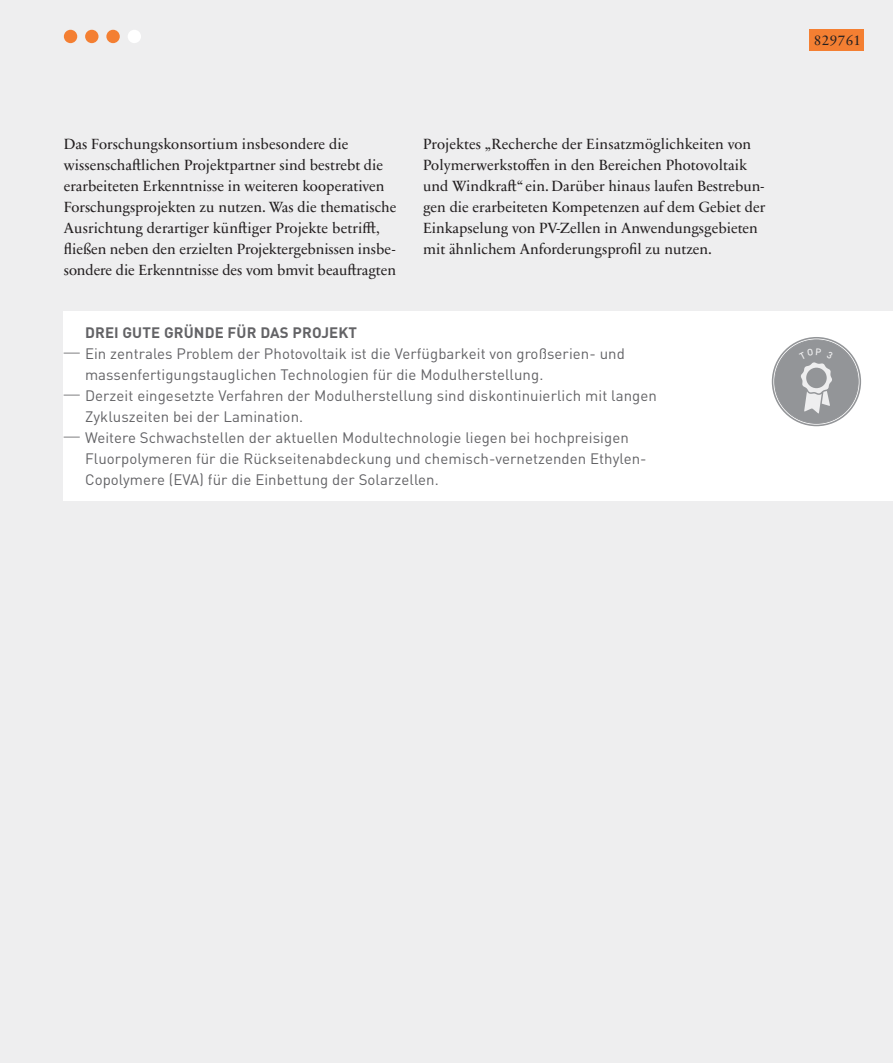
<style>
.page{position:relative;width:893px;height:1063px;background:#eeeeef}
.page>*{position:absolute;margin:0;border:0;box-sizing:border-box;transform-origin:0 0}
.Lauftext{font:15px/21px "Sabon Next LT Pro";color:#231f20}
.Lauftext-2{font:15px "DIN";letter-spacing:.005em;color:#636366}
.Überschrift_2{font:700 15px "DIN";letter-spacing:.01em;color:#636366}
.Projektnummer{font:15px "Sabon Next LT Pro Display";letter-spacing:.03em;color:#231f20}
.Lauftext-3{font:15px "DIN";letter-spacing:.005em;color:#636366;scale:2 1}
</style>
<div class="page">
<div style="left:64px;top:30px;width:13px;height:13px;background:#f47f32;border-radius:50%"></div>
<div style="left:85px;top:30px;width:14px;height:13px;background:#f47f32;border-radius:50%"></div>
<div style="left:106px;top:30px;width:14px;height:13px;background:#f47f32;border-radius:50%"></div>
<div style="left:128px;top:30px;width:13px;height:13px;background:#fff;border-radius:50%"></div>
<div style="left:810px;top:30px;width:54px;height:21px;background:#f47f32"></div>
<div style="left:64px;top:311px;width:829px;height:190px;background:#fff"></div>
<div style="left:775px;top:340px;width:83px;height:83px;background:#939598;border-radius:50%"></div>
<div style="left:772px;top:337px;width:89px;height:89px;border:2px solid #939598;border-radius:50%"></div>
<svg style="left:801px;top:362px;width:31px;height:52px"></svg>
<p class="Lauftext" style="left:64px;top:132px;width:286px">Das Forschungskonsortium insbesondere die</p>
<p class="Lauftext" style="left:64px;top:153px;width:334px">wissenschaftlichen Projektpartner sind bestrebt die erarbeiteten Erkenntnisse in weiteren kooperativen Forschungsprojekten zu nutzen. Was die thematische Ausrichtung derartiger künftiger Projekte betrifft, fließen neben den erzielten Projektergebnissen insbe&shy;sondere die Erkenntnisse des vom bmvit beauftragten</p>
<p class="Überschrift_2" style="left:85px;top:322px;width:274px">DREI GUTE GRÜNDE FÜR DAS PROJEKT</p>
<p class="Lauftext" style="left:423px;top:132px;width:344px">Projektes „Recherche der Einsatzmöglichkeiten von Polymerwerkstoffen in den Bereichen Photovoltaik und Windkraft“ ein. Darüber hinaus laufen Bestrebun&shy;gen die erarbeiteten Kompetenzen auf dem Gebiet der Einkapselung von PV-Zellen in Anwendungsgebieten mit ähnlichem Anforderungsprofil zu nutzen.</p>
<p class="Lauftext-3" style="left:64px;top:336px;width:10px">_</p>
<p class="Lauftext-2" style="left:85px;top:344px;width:541px">Ein zentrales Problem der Photovoltaik ist die Verfügbarkeit von großserien- und</p>
<p class="Lauftext-2" style="left:85px;top:365px;width:460px">massenfertigungstauglichen Technologien für die Modulherstellung.</p>
<p class="Lauftext-3" style="left:64px;top:378px;width:10px">_</p>
<p class="Lauftext-2" style="left:85px;top:386px;width:573px">Derzeit eingesetzte Verfahren der Modulherstellung sind diskontinuierlich mit langen</p>
<p class="Lauftext-2" style="left:85px;top:407px;width:220px">Zykluszeiten bei der Lamination.</p>
<p class="Lauftext-3" style="left:64px;top:420px;width:10px">_</p>
<p class="Lauftext-2" style="left:85px;top:428px;width:545px">Weitere Schwachstellen der aktuellen Modultechnologie liegen bei hochpreisigen</p>
<p class="Lauftext-2" style="left:85px;top:449px;width:563px">Fluorpolymeren für die Rückseitenabdeckung und chemisch-vernetzenden Ethylen-</p>
<p class="Lauftext-2" style="left:85px;top:470px;width:355px">Copolymere (EVA) für die Einbettung der Solarzellen.</p>
<p class="Projektnummer" style="left:814px;top:28px;width:49px">829761</p>
</div>
